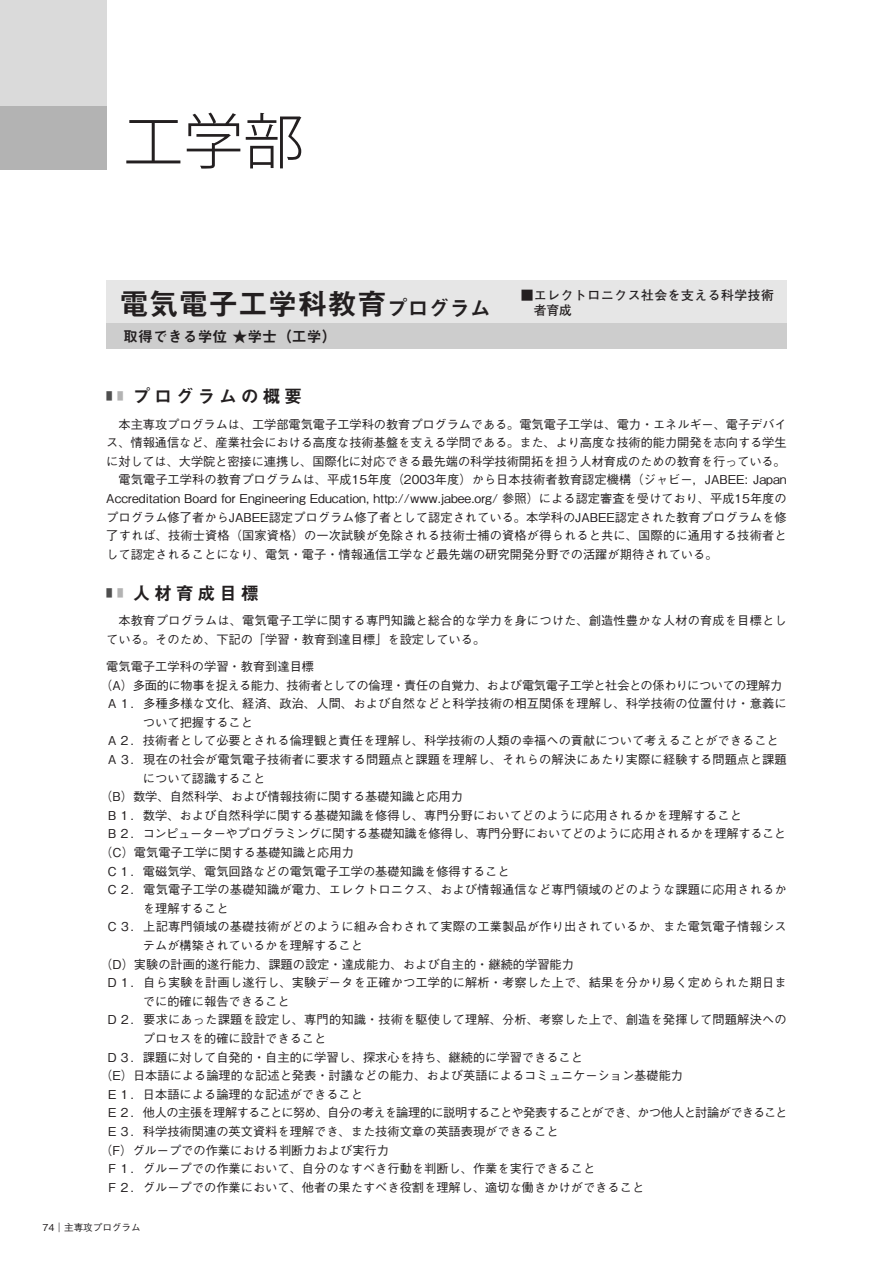
<style>
.page{position:relative;width:893px;height:1263px;background:#fff}
.page>*{position:absolute;margin:0;border:0;box-sizing:border-box;transform-origin:0 0}
.t1{font:60px "Koz Go Pro Light 90 pv RKSJ H";color:#231f20}
.t2{font:29.7px "Midashi Go Pr 6 MB31 90 pv RKSJ H";color:#231f20}
.t3{font:18px "Midashi Go Pr 6 MB31 90 pv RKSJ H";letter-spacing:.2em;color:#231f20}
.t4{font:14.85px "Midashi Go Pr 6 MB31 90 pv RKSJ H";color:#231f20}
.t5{font:12.75px/14.9px "Futo Go B101 Pro Bold 90 pv RKSJ H";letter-spacing:.045em;color:#231f20}
.t6{font:12.15px/18.6px "Gothic BBB Pr 6 Medium 90 pv RKSJ V";color:#231f20}
.t7{font:12.15px "Gothic BBB Pr 6 Medium 90 pv RKSJ V";letter-spacing:-.055em;color:#231f20}
.t8{font:12.15px "Gothic BBB Pr 6 Medium 90 pv RKSJ V";letter-spacing:-.035em;color:#231f20}
.t9{font:12.15px "Gothic BBB Pr 6 Medium 90 pv RKSJ V";letter-spacing:-.025em;color:#231f20}
.t10{font:9.6px "Gothic BBB Pro Medium 90 pv RKSJ H";color:#231f20}
.s1{font-size:20.85px}
</style>
<div class="page">
<div style="left:0;top:0;width:106px;height:170px;background:#dadada"></div>
<div style="left:0;top:106px;width:106px;height:64px;background:#b3b3b3"></div>
<div style="left:106px;top:281px;width:681px;height:68px;background:#e6e6e6"></div>
<div style="left:106px;top:323px;width:681px;height:26px;background:#cdcdcd"></div>
<h1 class="t1" style="left:123px;top:118px;width:182px">工学部</h1>
<h2 class="t2" style="left:119px;top:293px;width:374px">電気電子工学科教育<span class="s1">プログラム</span></h2>
<p class="t5" style="left:534px;top:290px;width:242px;text-indent:-13px">■エレクトロニクス社会を支える科学技術者育成</p>
<p class="t4" style="left:123px;top:330px;width:215px">取得できる学位 ★学士（工学）</p>
<h3 class="t3" style="left:106px;top:389px;width:198px"><sup>■</sup> <sup>■</sup> プログラムの概要</h3>
<p class="t6" style="left:119px;top:416px;width:670px">本主専攻プログラムは、工学部電気電子工学科の教育プログラムである。電気電子工学は、電力・エネルギー、電子デバイ</p>
<p class="t6" style="left:106px;top:435px;width:682px">ス、情報通信など、産業社会における高度な技術基盤を支える学問である。また、より高度な技術的能力開発を志向する学生</p>
<p class="t6" style="left:106px;top:453px;width:681px">に対しては、大学院と密接に連携し、国際化に対応できる最先端の科学技術開拓を担う人材育成のための教育を行っている。</p>
<p class="t6" style="left:119px;top:472px;width:670px">電気電子工学科の教育プログラムは、平成15年度（2003年度）から日本技術者教育認定機構（ジャビー，JABEE: Japan</p>
<p class="t6" style="left:106px;top:491px;width:682px">Accreditation Board for Engineering Education, http://www.jabee.org/ 参照）による認定審査を受けており、平成15年度の</p>
<p class="t6" style="left:106px;top:509px;width:682px">プログラム修了者からJABEE認定プログラム修了者として認定されている。本学科のJABEE認定された教育プログラムを修</p>
<p class="t6" style="left:106px;top:528px;width:682px">了すれば、技術士資格（国家資格）の一次試験が免除される技術士補の資格が得られると共に、国際的に通用する技術者と</p>
<p class="t6" style="left:106px;top:547px;width:613px">して認定されることになり、電気・電子・情報通信工学など最先端の研究開発分野での活躍が期待されている。</p>
<h3 class="t3" style="left:106px;top:586px;width:154px"><sup>■</sup> <sup>■</sup> 人材育成目標</h3>
<p class="t6" style="left:106px;top:613px;width:682px;text-indent:12px">本教育プログラムは、電気電子工学に関する専門知識と総合的な学力を身につけた、創造性豊かな人材の育成を目標としている。そのため、下記の「学習・教育到達目標」を設定している。</p>
<p class="t6" style="left:106px;top:659px;width:209px">電気電子工学科の学習・教育到達目標</p>
<p class="t8" style="left:100px;top:680px;width:684px">（A）多面的に物事を捉える能力、技術者としての倫理・責任の自覚力、および電気電子工学と社会との係わりについての理解力</p>
<p class="t6" style="left:106px;top:696px;width:682px">Ａ１．多種多様な文化、経済、政治、人間、および自然などと科学技術の相互関係を理解し、科学技術の位置付け・意義に</p>
<p class="t6" style="left:143px;top:714px;width:112px">ついて把握すること</p>
<p class="t6" style="left:106px;top:733px;width:674px">Ａ２．技術者として必要とされる倫理観と責任を理解し、科学技術の人類の幸福への貢献について考えることができること</p>
<p class="t6" style="left:106px;top:752px;width:682px">Ａ３．現在の社会が電気電子技術者に要求する問題点と課題を理解し、それらの解決にあたり実際に経験する問題点と課題</p>
<p class="t6" style="left:143px;top:770px;width:124px">について認識すること</p>
<p class="t6" style="left:100px;top:789px;width:364px">（B）数学、自然科学、および情報技術に関する基礎知識と応用力</p>
<p class="t6" style="left:106px;top:807px;width:637px">Ｂ１．数学、および自然科学に関する基礎知識を修得し、専門分野においてどのように応用されるかを理解すること</p>
<p class="t9" style="left:106px;top:829px;width:681px">Ｂ２．コンピューターやプログラミングに関する基礎知識を修得し、専門分野においてどのように応用されるかを理解すること</p>
<p class="t6" style="left:100px;top:845px;width:255px">（C）電気電子工学に関する基礎知識と応用力</p>
<p class="t6" style="left:106px;top:863px;width:405px">Ｃ１．電磁気学、電気回路などの電気電子工学の基礎知識を修得すること</p>
<p class="t6" style="left:106px;top:882px;width:682px">Ｃ２．電気電子工学の基礎知識が電力、エレクトロニクス、および情報通信など専門領域のどのような課題に応用されるか</p>
<p class="t6" style="left:143px;top:900px;width:87px">を理解すること</p>
<p class="t6" style="left:106px;top:919px;width:682px">Ｃ３．上記専門領域の基礎技術がどのように組み合わされて実際の工業製品が作り出されているか、また電気電子情報シス</p>
<p class="t6" style="left:143px;top:938px;width:222px">テムが構築されているかを理解すること</p>
<p class="t6" style="left:100px;top:956px;width:475px">（D）実験の計画的遂行能力、課題の設定・達成能力、および自主的・継続的学習能力</p>
<p class="t6" style="left:106px;top:975px;width:682px">Ｄ１．自ら実験を計画し遂行し、実験データを正確かつ工学的に解析・考察した上で、結果を分かり易く定められた期日ま</p>
<p class="t6" style="left:143px;top:994px;width:148px">でに的確に報告できること</p>
<p class="t6" style="left:106px;top:1012px;width:682px">Ｄ２．要求にあった課題を設定し、専門的知識・技術を駆使して理解、分析、考察した上で、創造を発揮して問題解決への</p>
<p class="t6" style="left:143px;top:1031px;width:185px">プロセスを的確に設計できること</p>
<p class="t6" style="left:106px;top:1049px;width:478px">Ｄ３．課題に対して自発的・自主的に学習し、探求心を持ち、継続的に学習できること</p>
<p class="t6" style="left:100px;top:1068px;width:584px">（E）日本語による論理的な記述と発表・討議などの能力、および英語によるコミュニケーション基礎能力</p>
<p class="t6" style="left:106px;top:1087px;width:258px">Ｅ１．日本語による論理的な記述ができること</p>
<p class="t7" style="left:106px;top:1108px;width:682px">Ｅ２．他人の主張を理解することに努め、自分の考えを論理的に説明することや発表することができ、かつ他人と討論ができること</p>
<p class="t6" style="left:106px;top:1124px;width:454px">Ｅ３．科学技術関連の英文資料を理解でき、また技術文章の英語表現ができること</p>
<p class="t6" style="left:100px;top:1142px;width:290px">（F）グループでの作業における判断力および実行力</p>
<p class="t6" style="left:106px;top:1161px;width:490px">Ｆ１．グループでの作業において、自分のなすべき行動を判断し、作業を実行できること</p>
<p class="t6" style="left:106px;top:1180px;width:539px">Ｆ２．グループでの作業において、他者の果たすべき役割を理解し、適切な働きかけができること</p>
<p class="t10" style="left:43px;top:1224px;width:100px">74｜主専攻プログラム</p>
</div>
